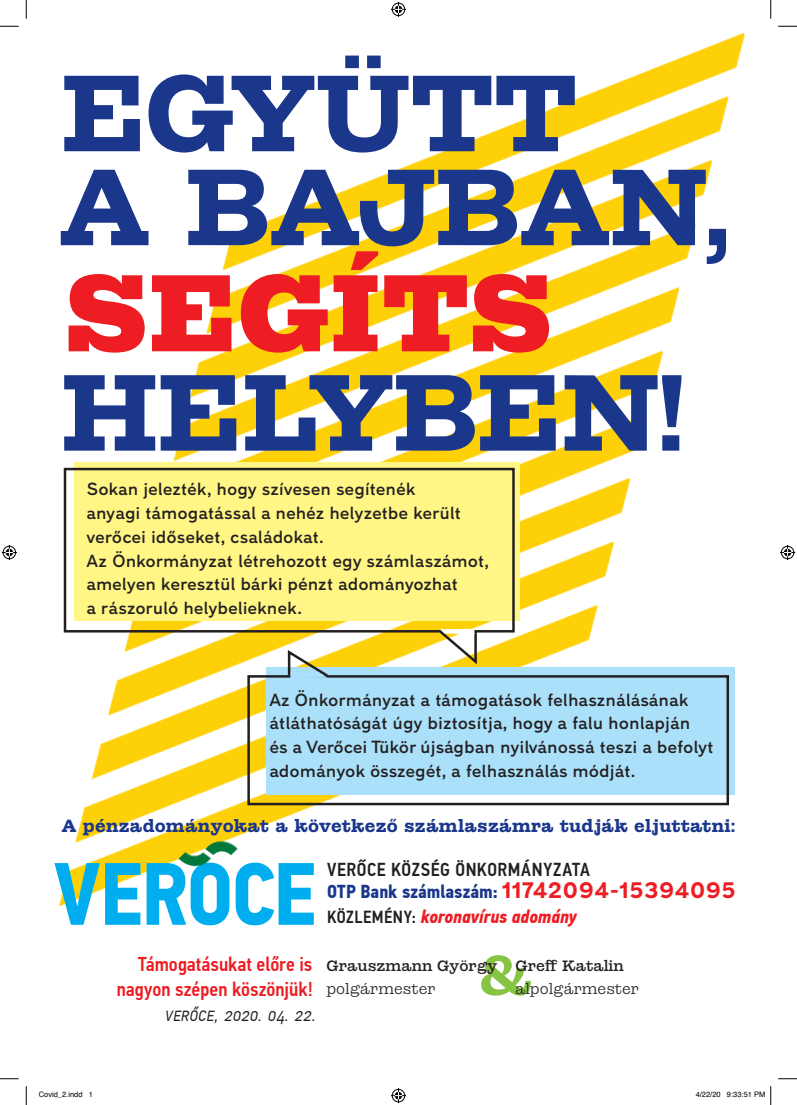
<style>
.page{position:relative;width:797px;height:1105px;background:#fff}
.page>*{position:absolute;margin:0;border:0;box-sizing:border-box;transform-origin:0 0}
.t1{font:700 107.5px/94px "BF Kraken Preview";letter-spacing:-.01em;color:#1a378b}
.t2{font:800 107.5px "BF Kraken Preview";color:#ee1d23}
.t3{font:700 55.75px "BF Kraken Preview";color:#86c443}
.t4{font:500 20px/25px "PF Din Text Cond Pro";color:#ee1d23;text-align:right}
.t5{font:italic 300 20px "PF Din Text Cond Pro";letter-spacing:.015em;color:#231f20}
.t6{font:18.75px/23.8px "Laslo";color:#231f20}
.t7{font:500 18.75px/22.5px "PF Din Text Cond Pro";letter-spacing:.03em;color:#231f20}
.t8{font:italic 700 18.75px "PF Din Text Cond Pro";letter-spacing:-.005em;color:#ee1d23}
.t9{font:700 17.5px "BF Kraken Preview";letter-spacing:.015em;color:#1a378b}
.t10{font:500 15px "BF Kraken Preview";color:#231f20}
.t11{font:15px "BF Kraken Preview";color:#231f20}
.t12{font:7.5px "Helvetica";color:#000}
.s1{font-weight:700;color:#1a378b}
.s2{font-family:"Laslo";font-weight:700;font-size:23.75px;color:#ee1d23}
.s3{font-weight:500;font-style:normal;font-size:17.5px;color:#231f20}
</style>
<div class="page">
<img style="left:63px;top:32px;width:682px;height:829px">
<div style="left:74px;top:462px;width:446px;height:158px;background:#fff685"></div>
<div style="left:64px;top:468px;width:450px;height:164px;border:2px solid #231f20"></div>
<svg style="left:437px;top:628px;width:41px;height:39px"></svg>
<div style="left:266px;top:667px;width:469px;height:128px;background:#aae0f9"></div>
<div style="left:247px;top:675px;width:482px;height:130px;border:2px solid #231f20"></div>
<svg style="left:286px;top:648px;width:44px;height:30px"></svg>
<img style="left:54px;top:861px;width:260px;height:65px">
<img style="left:177px;top:839px;width:64px;height:31px">
<svg style="left:0;top:25px;width:19px;height:2px"></svg>
<svg style="left:778px;top:25px;width:19px;height:2px"></svg>
<svg style="left:0;top:1078px;width:19px;height:1px"></svg>
<svg style="left:778px;top:1078px;width:19px;height:1px"></svg>
<svg style="left:25px;top:0;width:2px;height:19px"></svg>
<svg style="left:25px;top:1086px;width:2px;height:19px"></svg>
<svg style="left:770px;top:0;width:1px;height:19px"></svg>
<svg style="left:391px;top:2px;width:15px;height:15px"></svg>
<svg style="left:391px;top:1088px;width:15px;height:15px"></svg>
<svg style="left:2px;top:545px;width:15px;height:15px"></svg>
<svg style="left:780px;top:545px;width:15px;height:15px"></svg>
<svg style="left:770px;top:1086px;width:1px;height:19px"></svg>
<h1 class="t1" style="left:60px;top:59px;width:671px">Együtt<br>a bajban,</h1>
<h1 class="t2" style="left:65px;top:230px;width:489px">SEGÍTS</h1>
<h1 class="t1" style="left:61px;top:358px;width:625px">he lybe n!</h1>
<p class="t6" style="left:86px;top:477px;width:404px">Sokan jelezték, hogy szívesen segítenék<br>anyagi támogatással a nehéz helyzetbe került verőcei időseket, családokat.<br>Az Önkormányzat létrehozott egy számlaszámot, amelyen keresztül bárki pénzt adományozhat<br>a rászoruló helybelieknek.</p>
<p class="t6" style="left:269px;top:687px;width:446px">Az Önkormányzat a támogatások felhasználásának átláthatóságát úgy biztosítja, hogy a falu honlapján<br>és a Verőcei Tükör újságban nyilvánossá teszi a befolyt adományok összegét, a felhasználás módját.</p>
<p class="t9" style="left:62px;top:812px;width:675px">A pénzadományokat a következő számlaszámra tudják eljuttatni:</p>
<p class="t4" style="left:117px;top:952px;width:197px">Támogatásukat előre is nagyon szépen köszönjük!</p>
<p class="t5" style="left:165px;top:1003px;width:152px">verőce, 2020. 04. 22.</p>
<p class="t7" style="left:327px;top:858px;width:410px">Verőce Község Önkormányzata<br><span class="s1">OTP Bank számlaszám:</span> <span class="s2">11742094-15394095</span></p>
<p class="t8" style="left:327px;top:905px;width:251px"><span class="s3">közlemény:</span> koronavírus adomány</p>
<h2 class="t3" style="left:479px;top:933px;width:55px">&amp;</h2>
<p class="t10" style="left:326px;top:954px;width:299px">Grauszmann György Greff Katalin</p>
<p class="t11" style="left:326px;top:978px;width:111px">polgármester</p>
<p class="t11" style="left:515px;top:978px;width:125px">alpolgármester</p>
<p class="t12" style="left:39px;top:1089px;width:56px">Covid_2.indd 1</p>
<p class="t12" style="left:695px;top:1089px;width:71px">4/22/20 9:33:51 PM</p>
</div>
